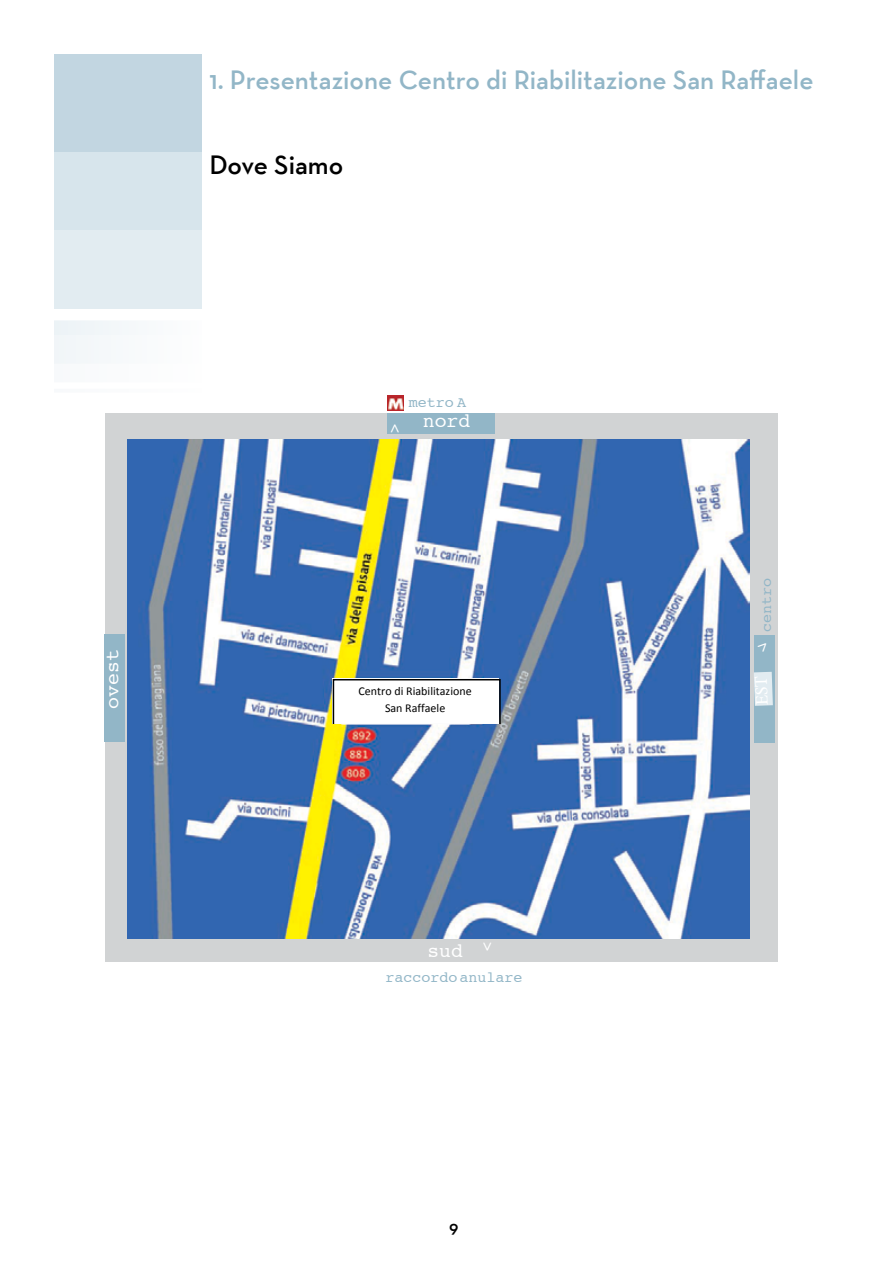
<style>
.page{position:relative;width:893px;height:1263px;background:#fff}
.page>*{position:absolute;margin:0;border:0;box-sizing:border-box;transform-origin:0 0}
.t1{font:600 27px "Neutra Text";color:#92b6c7}
.t2{font:600 27px "Neutra Text";color:#000}
.t3{font:19.8px "Courier";color:#fff}
.t4{font:600 18px "Neutra Text";color:#000}
.t5{font:16.05px "Courier";color:#fff}
.t6{font:15px "Courier";color:#92b6c7}
.t7{font:12px/16.5px "Calibri";color:#000;text-align:center}
</style>
<div class="page">
<div style="left:54px;top:54px;width:148px;height:98px;background:#c2d6e1"></div>
<div style="left:54px;top:152px;width:148px;height:78px;background:#d7e5ec"></div>
<div style="left:54px;top:230px;width:148px;height:78px;background:#e2ecf1"></div>
<div style="left:54px;top:320px;width:148px;height:19px;background:#f4f8fa"></div>
<div style="left:54px;top:335px;width:148px;height:18px;background:#f7f9fb"></div>
<div style="left:54px;top:349px;width:148px;height:19px;background:#f7f9fb"></div>
<div style="left:54px;top:364px;width:148px;height:18px;background:#f7f9fb"></div>
<div style="left:54px;top:389px;width:148px;height:12px;background:#f7f9fb"></div>
<div style="left:54px;top:392px;width:148px;height:9px;background:#fff"></div>
<div style="left:105px;top:413px;width:672px;height:549px;background:#d1d3d4"></div>
<div style="left:387px;top:413px;width:108px;height:20px;background:#92b6c7"></div>
<div style="left:105px;top:634px;width:20px;height:107px;background:#92b6c7"></div>
<div style="left:755px;top:635px;width:20px;height:108px;background:#92b6c7"></div>
<img style="left:388px;top:395px;width:16px;height:16px">
<img style="left:128px;top:439px;width:621px;height:499px">
<div style="left:333px;top:679px;width:168px;height:45px;background:#fff"></div>
<svg style="left:754px;top:672px;width:19px;height:34px"></svg>
<p class="t3" style="left:97px;top:708px;width:61px;rotate:-90deg">ovest</p>
<p class="t1" style="left:209px;top:63px;width:606px">1. Presentazione Centro di Riabilitazione San Raffaele</p>
<p class="t2" style="left:209px;top:148px;width:135px">Dove Siamo</p>
<p class="t5" style="left:382px;top:433px;width:11px;rotate:-90deg">&gt;</p>
<p class="t6" style="left:409px;top:391px;width:59px">metro A</p>
<p class="t3" style="left:423px;top:406px;width:49px">nord</p>
<p class="t7" style="left:359px;top:683px;width:115px">Centro di Riabilitazione<br>San Raffaele</p>
<p class="t6" style="left:755px;top:632px;width:55px;rotate:-90deg">centro</p>
<p class="t3" style="left:427px;top:935px;width:37px">sud</p>
<p class="t5" style="left:500px;top:942px;width:11px;rotate:90deg">&gt;</p>
<p class="t6" style="left:385px;top:966px;width:138px">raccordoanulare</p>
<p class="t4" style="left:449px;top:1216px;width:11px">9</p>
</div>
